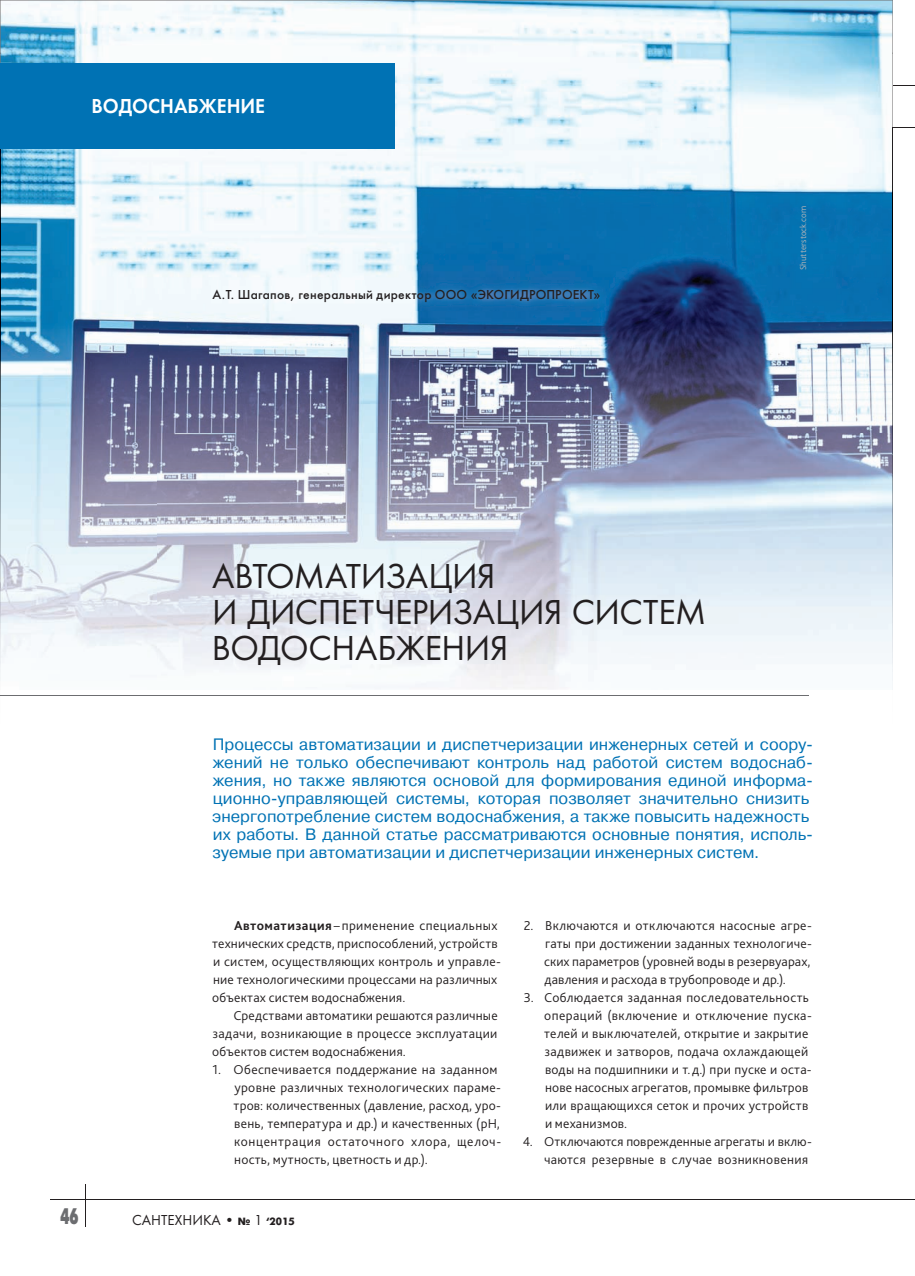
<style>
.page{position:relative;width:915px;height:1276px;background:#fff}
.page>*{position:absolute;margin:0;border:0;box-sizing:border-box;transform-origin:0 0}
.t1{font:36px/36px "Futura";letter-spacing:-.015em;color:#231f20}
.t2{font:22.5px "Futura Futuris X";color:#6c6d70;scale:.6 1}
.t3{font:21px "Futura Demi";color:#fff;scale:.95 1}
.t4{font:16.5px/18px "Pragmatica";color:#0072b4}
.t5{font:15px "Futura";color:#231f20}
.t6{font:300 13.5px/18px "Bliss Pro";letter-spacing:.02em;color:#231f20}
.t7{font:500 13.5px "Futura";letter-spacing:.02em;color:#231f20}
.t8{font:300 9px "Bliss Pro";color:#b2b3b7}
.s1{font-weight:700}
.s2{font-family:"Futura Futuris";font-weight:700;font-size:10.5px}
</style>
<div class="page">
<svg style="left:893px;top:1199px;width:21px;height:1px"></svg>
<hr style="left:50px;top:1199px;width:842px;height:1px;background:#231f20">
<hr style="left:85px;top:1183px;width:1px;height:43px;background:#231f20">
<svg style="left:893px;top:85px;width:21px;height:1px"></svg>
<svg style="left:893px;top:127px;width:21px;height:1px"></svg>
<img style="left:53px;top:0;width:840px;height:696px">
<img style="left:394px;top:85px;width:446px;height:1px">
<img style="left:0;top:0;width:892px;height:54px">
<img style="left:840px;top:52px;width:52px;height:637px">
<img style="left:0;top:149px;width:53px;height:531px">
<img style="left:839px;top:689px;width:53px;height:7px">
<div style="left:0;top:64px;width:394px;height:85px;background:#0072b4"></div>
<img style="left:203px;top:281px;width:405px;height:30px">
<hr style="left:0;top:695px;width:808px;height:1px;background:#6c6d70">
<h3 class="t3" style="left:91px;top:93px;width:184px">ВОДОСНАБЖЕНИЕ</h3>
<p class="t7" style="left:212px;top:287px;width:389px">А. Т. Шагапов, генеральный директор ООО «ЭКОГИДРОПРОЕКТ»</p>
<p class="t8" style="left:797px;top:270px;width:65px;rotate:-90deg">Shutterstock.com</p>
<h1 class="t1" style="left:212px;top:557px;width:496px">АВТОМАТИЗАЦИЯ<br>И ДИСПЕТЧЕРИЗАЦИЯ СИСТЕМ<br>ВОДОСНАБЖЕНИЯ</h1>
<p class="t4" style="left:212px;top:735px;width:602px">Процессы автоматизации и диспетчеризации инженерных сетей и соору&shy;жений не только обеспечивают контроль над работой систем водоснаб&shy;жения, но также являются основой для формирования единой информа&shy;ционно-управляющей системы, которая позволяет значительно снизить энергопотребление систем водоснабжения, а также повысить надежность их работы. В данной статье рассматриваются основные понятия, исполь&shy;зуемые при автоматизации и диспетчеризации инженерных систем.</p>
<p class="t6" style="left:212px;top:916px;width:290px;text-indent:22px"><span class="s1">Автоматизация</span> – применение специальных технических средств, приспособлений, устройств и систем, осуществляющих контроль и управле&shy;ние технологическими процессами на различных объектах систем водоснабжения.</p>
<p class="t6" style="left:212px;top:1006px;width:287px;text-align:justify;text-indent:21px">Средствами автоматики решаются различные задачи, возникающие в процессе эксплуатации объектов систем водоснабжения.</p>
<p class="t6" style="left:233px;top:1059px;width:269px;text-indent:-21px">1. Обеспечивается поддержание на заданном уровне различных технологических параме&shy;тров: количественных (давление, расход, уро&shy;вень, температура и др.) и качественных (рН, концентрация остаточного хлора, щелоч&shy;ность, мутность, цветность и др.).</p>
<h2 class="t2" style="left:61px;top:1202px;width:32px">46</h2>
<p class="t5" style="left:132px;top:1211px;width:164px">САНТЕХНИКА • <span class="s2">№</span> 1 <span class="s2">‘2015</span></p>
<p class="t6" style="left:544px;top:915px;width:269px;text-align:justify;text-indent:-21px">2. Включаются и отключаются насосные агре&shy;гаты при достижении заданных технологиче&shy;ских параметров (уровней воды в резервуарах, давления и расхода в трубопроводе и др.).</p>
<p class="t6" style="left:544px;top:987px;width:269px;text-indent:-21px">3. Соблюдается заданная последовательность операций (включение и отключение пуска&shy;телей и выключателей, открытие и закрытие задвижек и затворов, подача охлаждающей воды на подшипники и т. д.) при пуске и оста&shy;нове насосных агрегатов, промывке фильтров или вращающихся сеток и прочих устройств и механизмов.</p>
<p class="t6" style="left:522px;top:1131px;width:290px;text-align:right">4. Отключаются поврежденные агрегаты и вклю&shy;чаются резервные в случае возникновения</p>
</div>
